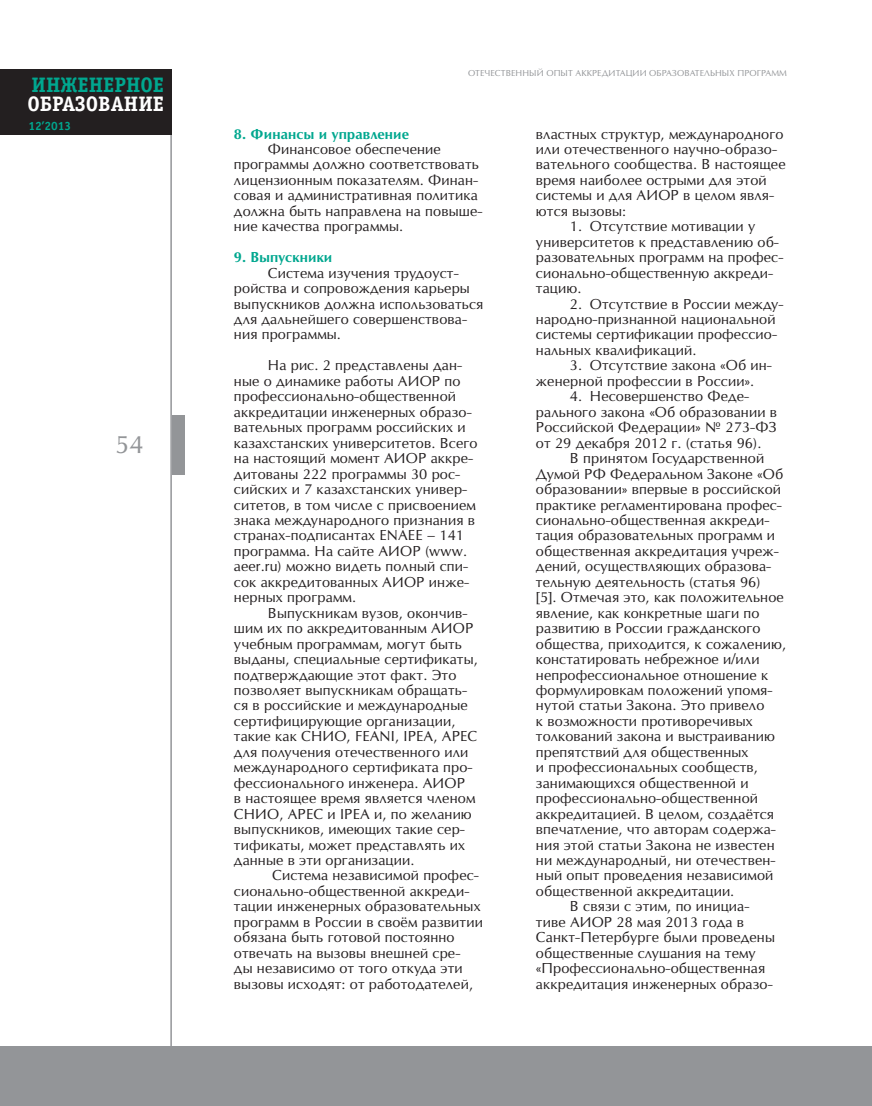
<style>
.page{position:relative;width:872px;height:1106px;background:#fff}
.page>*{position:absolute;margin:0;border:0;box-sizing:border-box;transform-origin:0 0}
.t1{font:24px "Opium New";color:#939598}
.t2{font:700 21px "Officina Serif C";color:#fff}
.t3{font:700 21px "Officina Serif C";color:#00a78f}
.t4{font:13.8px/15.5px "Opium New";letter-spacing:.01em;color:#231f20}
.t5{font:700 13.8px "Opium New";letter-spacing:.01em;color:#00a78f}
.t6{font:700 12px "Officina Sans C";color:#00a78f}
.t7{font:8.25px "Opium New";letter-spacing:.01em;color:#939598}
</style>
<div class="page">
<hr style="left:170px;top:69px;width:2px;height:1037px;background:#939598">
<div style="left:0;top:1046px;width:872px;height:60px;background:#939598"></div>
<div style="left:0;top:69px;width:172px;height:66px;background:#231f20"></div>
<div style="left:172px;top:415px;width:12px;height:60px;background:#939598"></div>
<h2 class="t3" style="left:32px;top:73px;width:134px">ИНЖЕНЕРНОЕ</h2>
<h2 class="t2" style="left:28px;top:91px;width:138px">ОБРАЗОВАНИЕ</h2>
<p class="t6" style="left:28px;top:119px;width:44px">12’2013</p>
<h1 class="t1" style="left:115px;top:429px;width:30px">54</h1>
<p class="t7" style="left:468px;top:68px;width:45px">ОТЕЧЕСТВЕНН</p>
<p class="t7" style="left:529px;top:68px;width:98px">ЫЙ ОПЫТ АККРЕДИТАЦИИ</p>
<p class="t7" style="left:649px;top:68px;width:7px">ОБРАЗОВА</p>
<p class="t7" style="left:695px;top:68px;width:56px">ТЕЛЬН ЫХ ПРОГРА</p>
<p class="t7" style="left:771px;top:68px;width:17px">ММ</p>
<p class="t5" style="left:234px;top:125px;width:177px">8. Финансы и управление</p>
<p class="t4" style="left:234px;top:141px;width:250px;text-indent:34px">Финансовое обеспечение программы должно соответствовать лицензионным показателям. Финан&shy;совая и административная политика должна быть направлена на повыше&shy;ние качества программы.</p>
<p class="t5" style="left:234px;top:249px;width:100px">9. Выпускники</p>
<p class="t4" style="left:234px;top:265px;width:251px;text-indent:34px">Система изучения трудоуст&shy;ройства и сопровождения карьеры выпускников должна использоваться для дальнейшего совершенствова&shy;ния программы.</p>
<p class="t4" style="left:234px;top:358px;width:230px;text-indent:34px">Н а рис. 2 представлены дан&shy;ные о динамике работы АИОР</p>
<p class="t4" style="left:234px;top:373px;width:245px;text-indent:211px">по профессионально-общественной аккредитации инженерных образо&shy;вательных программ российских и казахстанских университетов. В сего на настоящий момент АИОР</p>
<p class="t4" style="left:234px;top:450px;width:243px;text-indent:197px">аккре&shy;дитованы 222 программы 3 0 рос&shy;сийских и 7 казахстанских универ&shy;ситетов, в том числе с присвоением знака международного признания в странах-подписантах ENAEE – 141 программа. Н а сайте АИОР</p>
<p class="t4" style="left:234px;top:543px;width:236px;text-align:justify;text-indent:191px">(www. aeer.ru) можно видеть полный спи&shy;сок аккредитованных АИОР</p>
<p class="t4" style="left:429px;top:574px;width:42px">инже-</p>
<p class="t4" style="left:234px;top:589px;width:124px">нерных программ.</p>
<p class="t4" style="left:268px;top:605px;width:201px">В ыпускникам вузов, окончив-</p>
<p class="t4" style="left:234px;top:620px;width:209px">шим их по аккредитованным АИОР</p>
<p class="t4" style="left:234px;top:636px;width:229px">учебным программам, могут быть</p>
<p class="t4" style="left:234px;top:651px;width:245px">выданы, специальные сертификаты,</p>
<p class="t4" style="left:234px;top:667px;width:224px">подтверждающие этот факт. Это</p>
<p class="t4" style="left:234px;top:682px;width:235px">позволяет выпускникам обращать-</p>
<p class="t4" style="left:234px;top:697px;width:235px">ся в российские и международные</p>
<p class="t4" style="left:234px;top:713px;width:223px">сертифицирующие организации,</p>
<p class="t4" style="left:234px;top:728px;width:80px">такие как СНИО</p>
<p class="t4" style="left:234px;top:728px;width:245px;text-indent:113px">, FEANI, IPEA, APEC для получения отечественного или международного сертификата про&shy;фессионального инженера. АИОР<br>в настоящее время является членом<br>СНИО</p>
<p class="t4" style="left:234px;top:806px;width:239px;text-indent:45px">, APEC и IPEA и, по желанию выпускников, имеющих такие сер&shy;тификаты, может представлять их данные в эти организации.</p>
<p class="t4" style="left:234px;top:867px;width:250px;text-indent:38px">Система независимой профес&shy;сионально-общественной аккреди&shy;тации инженерных образовательных программ в России в своём развитии обязана быть готовой постоянно отвечать на вызовы внешней сре-<br>ды независимо от того откуда эти вызовы исходят: от работодателей,</p>
<p class="t4" style="left:536px;top:126px;width:251px">властных структур, международного или отечественного научно-образо&shy;вательного сообщества. В настоящее время наиболее острыми для этой системы и для АИОР</p>
<p class="t4" style="left:683px;top:188px;width:92px">в целом явля-</p>
<p class="t4" style="left:536px;top:203px;width:92px">ются вызовы:</p>
<p class="t4" style="left:536px;top:218px;width:249px;text-indent:34px">1. Отсутствие мотивации у университетов к представлению об&shy;разовательных программ на профес&shy;сионально-общественную аккреди&shy;тацию.</p>
<p class="t4" style="left:536px;top:296px;width:249px;text-indent:34px">2. Отсутствие в России между&shy;народно-признанной национальной системы сертификации профессио&shy;нальных квалификаций.</p>
<p class="t4" style="left:536px;top:358px;width:237px;text-indent:34px">3 . Отсутствие закона «Об ин&shy;женерной профессии в России».</p>
<p class="t4" style="left:536px;top:388px;width:243px;text-indent:34px">4. Н есовершенство Феде&shy;рального закона «Об образовании в<br>Российской Федерации» № 273-ФЗ от 29 декабря 2012 г. (статья 96).</p>
<p class="t4" style="left:570px;top:450px;width:196px">В принятом Государственной</p>
<p class="t4" style="left:536px;top:466px;width:249px">Думой РФ Федеральном Законе «Об</p>
<p class="t4" style="left:536px;top:481px;width:246px">образовании» впервые в российской</p>
<p class="t4" style="left:536px;top:497px;width:247px">практике регламентирована профес-</p>
<p class="t4" style="left:536px;top:512px;width:235px">сионально-общественная аккреди-</p>
<p class="t4" style="left:536px;top:527px;width:241px">тация образовательных программ и</p>
<p class="t4" style="left:536px;top:543px;width:244px">общественная аккредитация учреж-</p>
<p class="t4" style="left:536px;top:558px;width:237px">дений, осуществляющих образова-</p>
<p class="t4" style="left:536px;top:574px;width:226px">тельную деятельность (статья 96)</p>
<p class="t4" style="left:536px;top:589px;width:249px">[5]. Отмечая это, как положительное</p>
<p class="t4" style="left:536px;top:605px;width:225px">явление, как конкретные шаги по</p>
<p class="t4" style="left:536px;top:620px;width:226px">развитию в России гражданского</p>
<p class="t4" style="left:536px;top:636px;width:252px">общества, приходится, к сожалению,</p>
<p class="t4" style="left:536px;top:651px;width:225px">констатировать небрежное и/или</p>
<p class="t4" style="left:536px;top:667px;width:234px">непрофессиональное отношение к</p>
<p class="t4" style="left:536px;top:682px;width:238px">формулировкам положений упомя-</p>
<p class="t4" style="left:536px;top:697px;width:230px">нутой статьи Закона. Это привело</p>
<p class="t4" style="left:536px;top:713px;width:218px">к возможности противоречивых</p>
<p class="t4" style="left:536px;top:728px;width:240px">толкований закона и выстраиванию</p>
<p class="t4" style="left:536px;top:744px;width:214px">препятствий для общественных</p>
<p class="t4" style="left:536px;top:759px;width:223px">и профессиональных сообществ,</p>
<p class="t4" style="left:536px;top:775px;width:214px">занимающихся общественной и</p>
<p class="t4" style="left:536px;top:790px;width:224px">профессионально-общественной</p>
<p class="t4" style="left:536px;top:806px;width:240px">аккредитацией. В целом, создаётся</p>
<p class="t4" style="left:536px;top:821px;width:241px">впечатление, что авторам содержа-</p>
<p class="t4" style="left:536px;top:836px;width:240px">ния этой статьи Закона не известен</p>
<p class="t4" style="left:536px;top:852px;width:241px">ни международный, ни отечествен-</p>
<p class="t4" style="left:536px;top:867px;width:239px">ный опыт проведения независимой</p>
<p class="t4" style="left:536px;top:883px;width:200px">общественной аккредитации.</p>
<p class="t4" style="left:570px;top:898px;width:181px">В связи с этим, по инициа-</p>
<p class="t4" style="left:536px;top:914px;width:46px">тиве АИОР</p>
<p class="t4" style="left:536px;top:914px;width:240px;text-indent:81px">28 мая 2013 года в<br>Санкт-Петербурге были проведены общественные слушания на тему «Профессионально-общественная аккредитация инженерных образо-</p>
</div>
